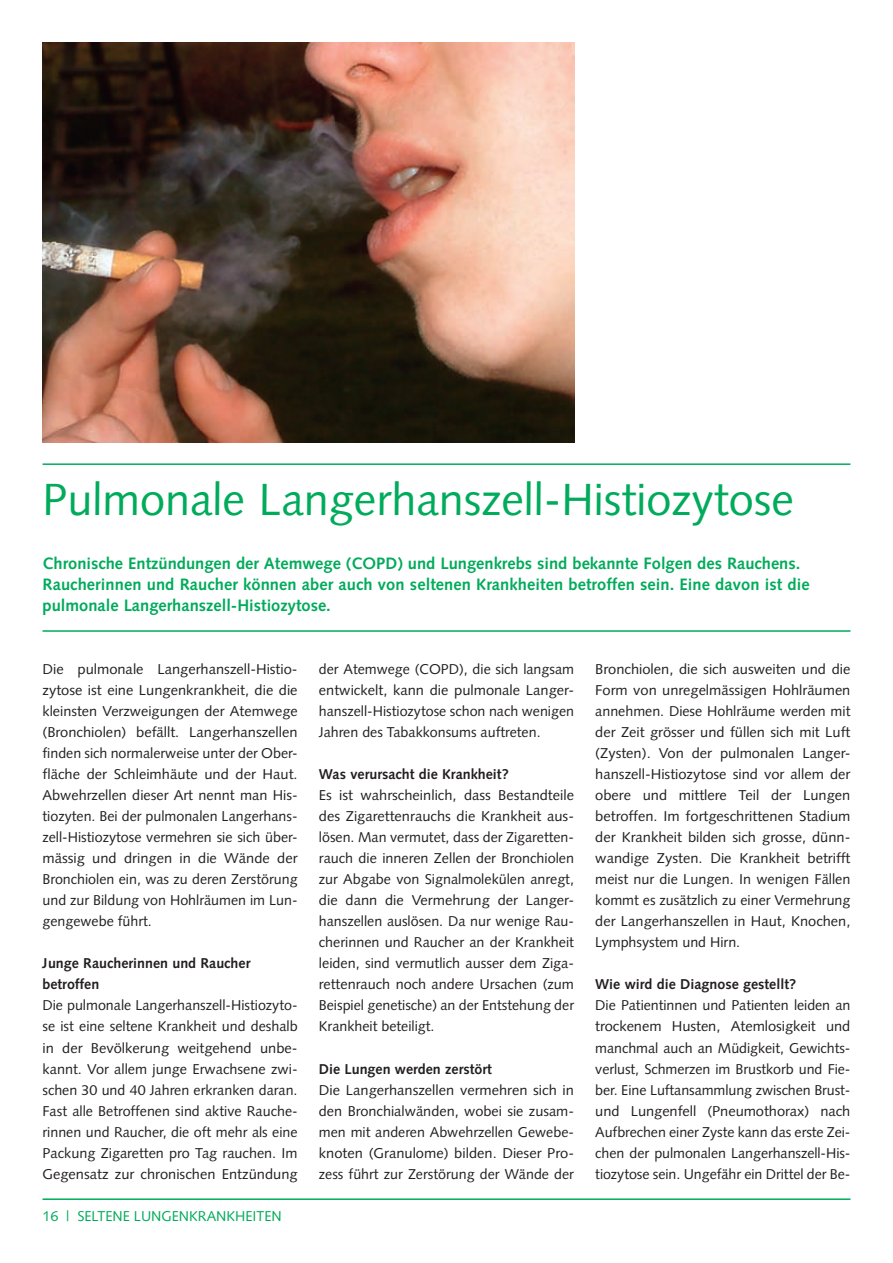
<style>
.page{position:relative;width:893px;height:1263px;background:#fff}
.page>*{position:absolute;margin:0;border:0;box-sizing:border-box;transform-origin:0 0}
.t1{font:45px "Syntax";color:#00ab5b}
.t2{font:700 16.5px/21px "Syntax";color:#00ab5b}
.t3{font:14.25px/21px "Syntax";color:#231f20}
.t4{font:700 14.25px/21px "Syntax";color:#231f20}
.t5{font:14.25px "Syntax";color:#00ab5b}
</style>
<div class="page">
<hr style="left:43px;top:1198px;width:807px;height:2px;background:#00ab5b">
<hr style="left:43px;top:463px;width:807px;height:2px;background:#00ab5b">
<hr style="left:43px;top:630px;width:807px;height:2px;background:#00ab5b">
<img style="left:43px;top:43px;width:531px;height:399px">
<h1 class="t1" style="left:43px;top:473px;width:753px">Pulmonale Langerhanszell-Histiozytose</h1>
<p class="t2" style="left:43px;top:552px;width:769px">Chronische Entzündungen der Atemwege (COPD) und Lungenkrebs sind bekannte Folgen des Rauchens.<br>Raucherinnen und Raucher können aber auch von seltenen Krankheiten betroffen sein. Eine davon ist die pulmonale Langerhanszell-Histiozytose.</p>
<p class="t3" style="left:43px;top:658px;width:257px">Die pulmonale Langerhanszell-Histio&shy;zytose ist eine Lungenkrankheit, die die kleinsten Verzweigungen der Atemwege (Bronchiolen) befällt. Langerhanszellen finden sich normalerweise unter der Ober&shy;fläche der Schleimhäute und der Haut.<br>Abwehrzellen dieser Art nennt man His&shy;tiozyten. Bei der pulmonalen Langerhans&shy;zell-Histiozytose vermehren sie sich über&shy;mässig und dringen in die Wände der Bronchiolen ein, was zu deren Zerstörung und zur Bildung von Hohlräumen im Lun&shy;gengewebe führt.</p>
<p class="t4" style="left:43px;top:953px;width:209px">Junge Raucherinnen und Raucher betroffen</p>
<p class="t3" style="left:43px;top:995px;width:257px;text-align:justify">Die pulmonale Langerhanszell-Histiozyto&shy;se ist eine seltene Krankheit und deshalb in der Bevölkerung weitgehend unbe&shy;kannt. Vor allem junge Erwachsene zwi&shy;schen 30 und 40 Jahren erkranken daran.<br>Fast alle Betroffenen sind aktive Rauche&shy;rinnen und Raucher, die oft mehr als eine Packung Zigaretten pro Tag rauchen. Im Gegensatz zur chronischen Entzündung</p>
<p class="t5" style="left:43px;top:1207px;width:241px">16 | SELTENE LUNGENKRANKHEITEN</p>
<p class="t3" style="left:319px;top:658px;width:257px;text-align:justify">der Atemwege (COPD), die sich langsam entwickelt, kann die pulmonale Langer&shy;hanszell-Histiozytose schon nach wenigen Jahren des Tabakkonsums auftreten.</p>
<p class="t4" style="left:319px;top:764px;width:191px">Was verursacht die Krankheit?</p>
<p class="t3" style="left:319px;top:785px;width:257px">Es ist wahrscheinlich, dass Bestandteile des Zigarettenrauchs die Krankheit aus&shy;lösen. Man vermutet, dass der Zigaretten&shy;rauch die inneren Zellen der Bronchiolen zur Abgabe von Signalmolekülen anregt, die dann die Vermehrung der Langer&shy;hanszellen auslösen. Da nur wenige Rau&shy;cherinnen und Raucher an der Krankheit leiden, sind vermutlich ausser dem Ziga&shy;rettenrauch noch andere Ursachen (zum Beispiel genetische) an der Entstehung der Krankheit beteiligt.</p>
<p class="t4" style="left:319px;top:1058px;width:174px">Die Lungen werden zerstört</p>
<p class="t3" style="left:319px;top:1079px;width:257px;text-align:justify">Die Langerhanszellen vermehren sich in den Bronchialwänden, wobei sie zusam&shy;men mit anderen Abwehrzellen Gewebe&shy;knoten (Granulome) bilden. Dieser Pro&shy;zess führt zur Zerstörung der Wände der</p>
<p class="t3" style="left:595px;top:658px;width:257px">Bronchiolen, die sich ausweiten und die Form von unregelmässigen Hohlräumen annehmen. Diese Hohlräume werden mit der Zeit grösser und füllen sich mit Luft (Zysten). Von der pulmonalen Langer&shy;hanszell-Histiozytose sind vor allem der obere und mittlere Teil der Lungen betroffen. Im fortgeschrittenen Stadium der Krankheit bilden sich grosse, dünn&shy;wandige Zysten. Die Krankheit betrifft meist nur die Lungen. In wenigen Fällen kommt es zusätzlich zu einer Vermehrung der Langerhanszellen in Haut, Knochen, Lymphsystem und Hirn.</p>
<p class="t4" style="left:595px;top:974px;width:202px">Wie wird die Diagnose gestellt?</p>
<p class="t3" style="left:595px;top:995px;width:257px">Die Patientinnen und Patienten leiden an trockenem Husten, Atemlosigkeit und manchmal auch an Müdigkeit, Gewichts&shy;verlust, Schmerzen im Brustkorb und Fie&shy;ber. Eine Luftansammlung zwischen Brust&shy;und Lungenfell (Pneumothorax) nach Aufbrechen einer Zyste kann das erste Zei&shy;chen der pulmonalen Langerhanszell-His&shy;tiozytose sein. Ungefähr ein Drittel der Be-</p>
</div>
